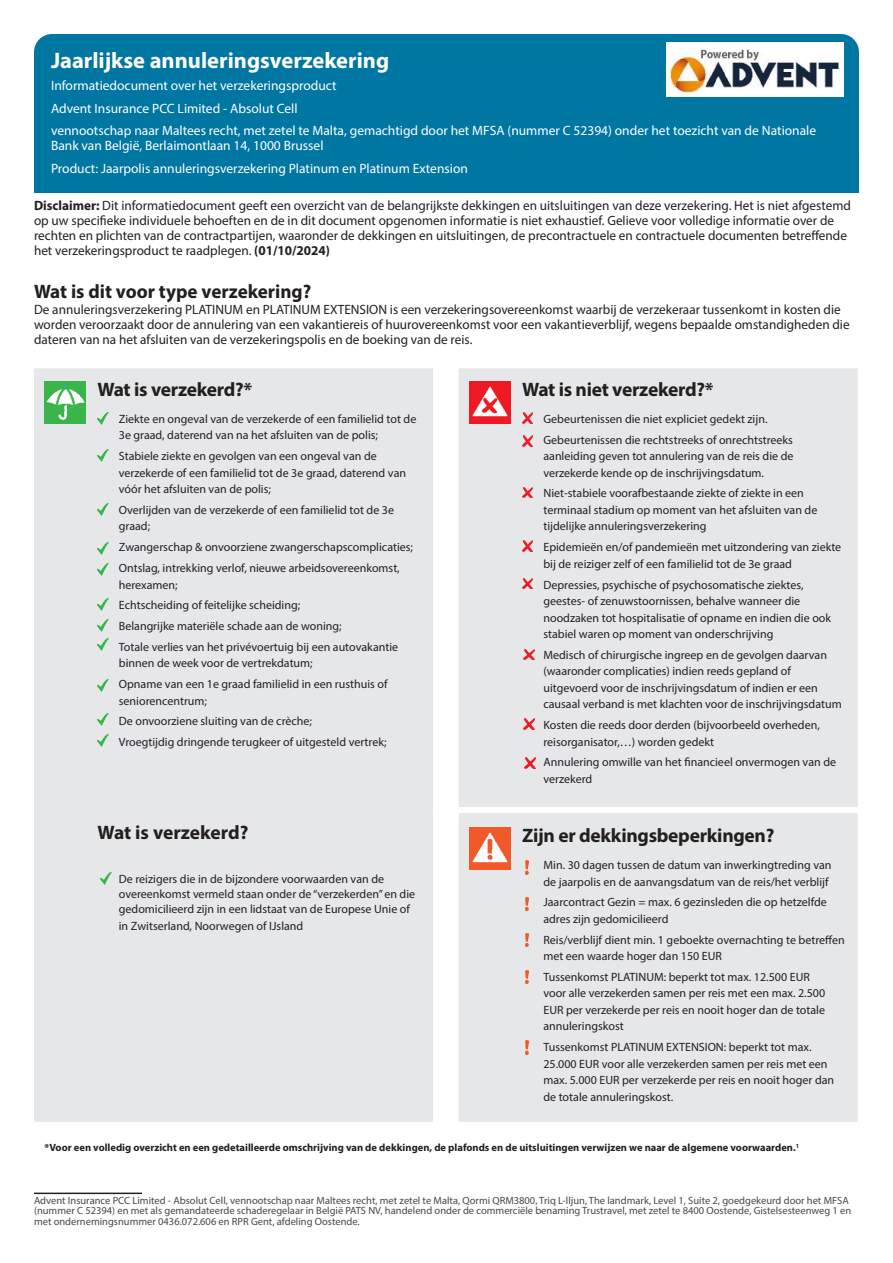
<style>
.page{position:relative;width:893px;height:1263px;background:#fff}
.page>*{position:absolute;margin:0;border:0;box-sizing:border-box;transform-origin:0 0}
.t1{font:700 22.5px "Myriad Pro";color:#fff}
.Cover_subhead{font:700 19.5px "Myriad Pro";letter-spacing:-.015em;color:#231f20}
.Form_intro{font:700 19.5px "Myriad Pro";color:#231f20}
.Form_intro-2{font:13.5px/15px "Myriad Pro";color:#231f20}
.t2{font:13.5px/15px "Myriad Pro";color:#fff}
.Covered_bullets{font:12px/16.5px "Myriad Pro";color:#231f20}
.Cover_subhead-2{font:12px/15px "Myriad Pro";color:#231f20}
.t3{font:10.5px/10.5px "Myriad Pro";color:#464748}
.t4{font:700 10.5px "Myriad Pro";color:#231f20}
.s1{font-weight:700}
</style>
<div class="page">
<div style="left:34px;top:150px;width:825px;height:43px;background:#0076a3"></div>
<div style="left:34px;top:34px;width:825px;height:158px;background:#0076a3;border-radius:18px"></div>
<div style="left:34px;top:368px;width:824px;height:754px;background:#e6e7e9"></div>
<div style="left:459px;top:807px;width:59px;height:6px;background:#fff"></div>
<div style="left:518px;top:807px;width:340px;height:6px;background:#fff"></div>
<div style="left:433px;top:811px;width:26px;height:6px;background:#fff"></div>
<img style="left:45px;top:381px;width:41px;height:43px">
<svg style="left:98px;top:413px;width:10px;height:11px"></svg>
<svg style="left:98px;top:450px;width:10px;height:12px"></svg>
<svg style="left:98px;top:504px;width:10px;height:11px"></svg>
<svg style="left:98px;top:542px;width:10px;height:12px"></svg>
<svg style="left:98px;top:563px;width:10px;height:12px"></svg>
<svg style="left:98px;top:599px;width:10px;height:12px"></svg>
<svg style="left:98px;top:620px;width:10px;height:11px"></svg>
<svg style="left:98px;top:639px;width:10px;height:12px"></svg>
<svg style="left:98px;top:679px;width:10px;height:12px"></svg>
<svg style="left:98px;top:713px;width:10px;height:12px"></svg>
<svg style="left:98px;top:734px;width:10px;height:12px"></svg>
<img style="left:469px;top:381px;width:41px;height:43px">
<svg style="left:522px;top:413px;width:11px;height:10px"></svg>
<svg style="left:522px;top:436px;width:11px;height:11px"></svg>
<svg style="left:522px;top:487px;width:11px;height:11px"></svg>
<svg style="left:522px;top:541px;width:11px;height:11px"></svg>
<svg style="left:522px;top:578px;width:11px;height:11px"></svg>
<img style="left:469px;top:827px;width:41px;height:43px">
<svg style="left:525px;top:861px;width:4px;height:13px"></svg>
<img style="left:525px;top:897px;width:4px;height:14px">
<svg style="left:525px;top:933px;width:4px;height:13px"></svg>
<hr style="left:34px;top:1192px;width:108px;height:2px;background:#231f20">
<svg style="left:525px;top:970px;width:4px;height:13px"></svg>
<svg style="left:525px;top:1041px;width:4px;height:13px"></svg>
<svg style="left:100px;top:873px;width:11px;height:11px"></svg>
<img style="left:666px;top:42px;width:177px;height:54px">
<svg style="left:524px;top:649px;width:11px;height:11px"></svg>
<svg style="left:524px;top:719px;width:11px;height:11px"></svg>
<svg style="left:525px;top:757px;width:11px;height:11px"></svg>
<p class="t1" style="left:51px;top:46px;width:340px">Jaarlijkse annuleringsverzekering</p>
<p class="t2" style="left:51px;top:78px;width:287px">Informatiedocument over het verzekeringsproduct</p>
<p class="t2" style="left:51px;top:101px;width:248px">Advent Insurance PCC Limited - Absolut Cell</p>
<p class="t2" style="left:51px;top:123px;width:767px">vennootschap naar Maltees recht, met zetel te Malta, gemachtigd door het MFSA (nummer C 52394) onder het toezicht van de Nationale<br>Bank van België, Berlaimontlaan 14, 1000 Brussel</p>
<p class="t2" style="left:51px;top:161px;width:418px">Product: Jaarpolis annuleringsverzekering Platinum en Platinum Extension</p>
<p class="Form_intro-2" style="left:34px;top:197px;width:818px"><span class="s1">Disclaimer:</span> Dit informatiedocument geeft een overzicht van de belangrijkste dekkingen en uitsluitingen van deze verzekering. Het is niet afgestemd op uw specifieke individuele behoeften en de in dit document opgenomen informatie is niet exhaustief. Gelieve voor volledige informatie over de rechten en plichten van de contractpartijen, waaronder de dekkingen en uitsluitingen, de precontractuele en contractuele documenten betreffende het verzekeringsproduct te raadplegen. <span class="s1">(01/10/2024)</span></p>
<p class="Form_intro" style="left:34px;top:279px;width:279px">Wat is dit voor type verzekering?</p>
<p class="Form_intro-2" style="left:34px;top:302px;width:817px">De annuleringsverzekering PLATINUM en PLATINUM EXTENSION is een verzekeringsovereenkomst waarbij de verzekeraar tussenkomt in kosten die worden veroorzaakt door de annulering van een vakantiereis of huurovereenkomst voor een vakantieverblijf, wegens bepaalde omstandigheden die dateren van na het afsluiten van de verzekeringspolis en de boeking van de reis.</p>
<p class="Cover_subhead" style="left:98px;top:376px;width:156px">Wat is verzekerd?*</p>
<p class="Covered_bullets" style="left:119px;top:410px;width:299px">Ziekte en ongeval van de verzekerde of een familielid tot de<br>3e graad, daterend van na het afsluiten van de polis;</p>
<p class="Covered_bullets" style="left:119px;top:448px;width:289px">Stabiele ziekte en gevolgen van een ongeval van de verzekerde of een familielid tot de 3e graad, daterend van vóór het afsluiten van de polis;</p>
<p class="Covered_bullets" style="left:119px;top:501px;width:277px">Overlijden van de verzekerde of een familielid tot de 3e graad;</p>
<p class="Covered_bullets" style="left:119px;top:539px;width:296px">Zwangerschap &amp; onvoorziene zwangerschapscomplicaties;</p>
<p class="Covered_bullets" style="left:119px;top:559px;width:282px">Ontslag, intrekking verlof, nieuwe arbeidsovereenkomst, herexamen;</p>
<p class="Covered_bullets" style="left:119px;top:597px;width:183px">Echtscheiding of feitelijke scheiding;</p>
<p class="Covered_bullets" style="left:119px;top:617px;width:224px">Belangrijke materiële schade aan de woning;</p>
<p class="Covered_bullets" style="left:119px;top:638px;width:281px">Totale verlies van het privévoertuig bij een autovakantie binnen de week voor de vertrekdatum;</p>
<p class="Covered_bullets" style="left:119px;top:675px;width:270px">Opname van een 1e graad familielid in een rusthuis of seniorencentrum;</p>
<p class="Covered_bullets" style="left:119px;top:713px;width:195px">De onvoorziene sluiting van de crèche;</p>
<p class="Covered_bullets" style="left:119px;top:733px;width:269px">Vroegtijdig dringende terugkeer of uitgesteld vertrek;</p>
<p class="Cover_subhead" style="left:522px;top:376px;width:193px">Wat is niet verzekerd?*</p>
<p class="Covered_bullets" style="left:543px;top:410px;width:226px">Gebeurtenissen die niet expliciet gedekt zijn.</p>
<p class="Covered_bullets" style="left:543px;top:431px;width:252px;text-align:justify">Gebeurtenissen die rechtstreeks of onrechtstreeks aanleiding geven tot annulering van de reis die de verzekerde kende op de inschrijvingsdatum.</p>
<p class="Covered_bullets" style="left:543px;top:485px;width:275px">Niet-stabiele voorafbestaande ziekte of ziekte in een terminaal stadium op moment van het afsluiten van de tijdelijke annuleringsverzekering</p>
<p class="Covered_bullets" style="left:543px;top:539px;width:299px">Epidemieën en/of pandemieën met uitzondering van ziekte bij de reiziger zelf of een familielid tot de 3e graad</p>
<p class="Covered_bullets" style="left:543px;top:576px;width:289px">Depressies, psychische of psychosomatische ziektes, geestes- of zenuwstoornissen, behalve wanneer die noodzaken tot hospitalisatie of opname en indien die ook stabiel waren op moment van onderschrijving</p>
<p class="Covered_bullets" style="left:543px;top:646px;width:300px">Medisch of chirurgische ingreep en de gevolgen daarvan (waaronder complicaties) indien reeds gepland of uitgevoerd voor de inschrijvingsdatum of indien er een causaal verband is met klachten voor de inschrijvingsdatum</p>
<p class="Covered_bullets" style="left:543px;top:716px;width:278px">Kosten die reeds door derden (bijvoorbeeld overheden, reisorganisator,…) worden gedekt</p>
<p class="Covered_bullets" style="left:543px;top:754px;width:294px">Annulering omwille van het financieel onvermogen van de verzekerd</p>
<p class="Cover_subhead" style="left:98px;top:819px;width:152px">Wat is verzekerd?</p>
<p class="Cover_subhead-2" style="left:119px;top:872px;width:298px">De reizigers die in de bijzondere voorwaarden van de overeenkomst vermeld staan onder de “verzekerden” en die gedomicilieerd zijn in een lidstaat van de Europese Unie of</p>
<p class="Cover_subhead-2" style="left:119px;top:918px;width:186px">in Zwitserland, Noorwegen of IJsland</p>
<p class="Cover_subhead" style="left:522px;top:822px;width:254px">Zijn er dekkingsbeperkingen?</p>
<p class="Covered_bullets" style="left:543px;top:856px;width:290px">Min. 30 dagen tussen de datum van inwerkingtreding van de jaarpolis en de aanvangsdatum van de reis/het verblijf</p>
<p class="Covered_bullets" style="left:543px;top:894px;width:285px">Jaarcontract Gezin = max. 6 gezinsleden die op hetzelfde adres zijn gedomicilieerd</p>
<p class="Covered_bullets" style="left:543px;top:931px;width:303px">Reis/verblijf dient min. 1 geboekte overnachting te betreffen met een waarde hoger dan 150 EUR</p>
<p class="Covered_bullets" style="left:543px;top:968px;width:283px">Tussenkomst PLATINUM: beperkt tot max. 12.500 EUR voor alle verzekerden samen per reis met een max. 2.500<br>EUR per verzekerde per reis en nooit hoger dan de totale annuleringskost</p>
<p class="Covered_bullets" style="left:543px;top:1038px;width:292px">Tussenkomst PLATINUM EXTENSION: beperkt tot max.<br>25.000 EUR voor alle verzekerden samen per reis met een max. 5.000 EUR per verzekerde per reis en nooit hoger dan de totale annuleringskost.</p>
<p class="t4" style="left:45px;top:1141px;width:756px">*Voor een volledig overzicht en een gedetailleerde omschrijving van de dekkingen, de plafonds en de uitsluitingen verwijzen we naar de algemene voorwaarden.<sup>1</sup></p>
<p class="t3" style="left:34px;top:1195px;width:819px">Advent Insurance PCC Limited - Absolut Cell, vennootschap naar Maltees recht, met zetel te Malta, Qormi QRM3800, Triq L-lljun, The landmark, Level 1, Suite 2, goedgekeurd door het MFSA (nummer C 52394) en met als gemandateerde schaderegelaar in België PATS NV, handelend onder de commerciële benaming Trustravel, met zetel te 8400 Oostende, Gistelsesteenweg 1 en met ondernemingsnummer 0436.072.606 en RPR Gent, afdeling Oostende.</p>
</div>
